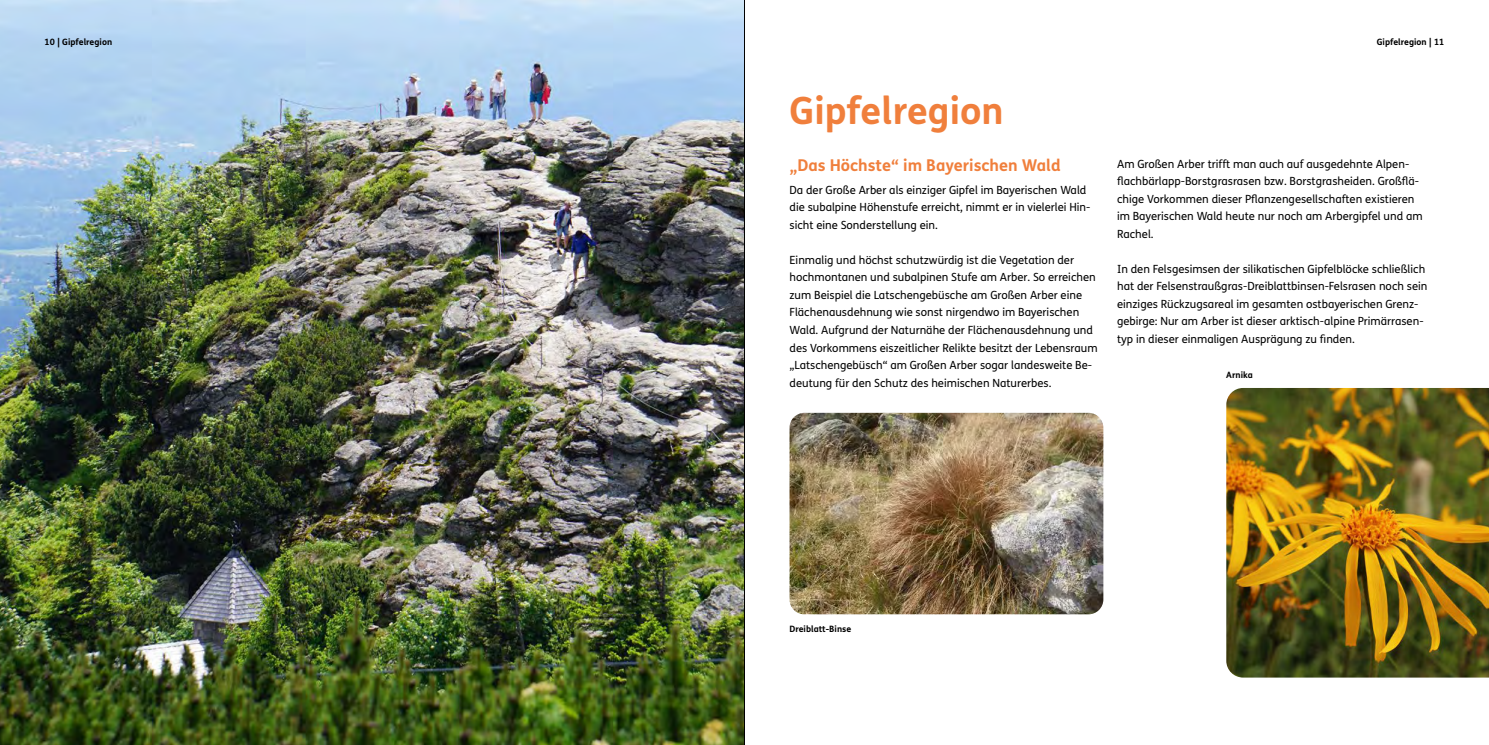
<style>
.page{position:relative;width:1489px;height:745px;background:#fff}
.page>*{position:absolute;margin:0;border:0;box-sizing:border-box;transform-origin:0 0}
.t1{font:700 37.5px "FS Me";color:#f07f3c}
.t2{font:700 16.25px "FS Me";color:#f07f3c}
.t3{font:11.25px/17.5px "FS Me";color:#000}
.t4{font:700 8.75px "FS Me";color:#000}
</style>
<div class="page">
<img style="left:0;top:0;width:744px;height:744px">
<img style="left:1226px;top:388px;width:262px;height:289px">
<img style="left:789px;top:412px;width:314px;height:202px">
<hr style="left:744px;top:0;width:1px;height:744px;background:#000">
<p class="t4" style="left:45px;top:35px;width:69px">10 | Gipfelregion</p>
<p class="t4" style="left:1376px;top:35px;width:69px">Gipfelregion | 11</p>
<h1 class="t1" style="left:789px;top:81px;width:216px">Gipfelregion</h1>
<h2 class="t2" style="left:789px;top:152px;width:273px">„Das Höchste“ im Bayerischen Wald</h2>
<p class="t3" style="left:789px;top:181px;width:302px">Da der Große Arber als einziger Gipfel im Bayerischen Wald die subalpine Höhenstufe erreicht, nimmt er in vielerlei Hin&shy;sicht eine Sonderstellung ein.</p>
<p class="t3" style="left:789px;top:251px;width:309px">Einmalig und höchst schutzwürdig ist die Vegetation der hochmontanen und subalpinen Stufe am Arber. So erreichen zum Beispiel die Latschengebüsche am Großen Arber eine Flächenausdehnung wie sonst nirgendwo im Bayerischen Wald. Aufgrund der Naturnähe der Flächenausdehnung und des Vorkommens eiszeitlicher Relikte besitzt der Lebensraum „Latschengebüsch“ am Großen Arber sogar landesweite Be&shy;deutung für den Schutz des heimischen Naturerbes.</p>
<p class="t3" style="left:1116px;top:154px;width:307px">Am Großen Arber trifft man auch auf ausgedehnte Alpen&shy;flachbärlapp-Borstgrasrasen bzw. Borstgrasheiden. Großflä&shy;chige Vorkommen dieser Pflanzengesellschaften existieren im Bayerischen Wald heute nur noch am Arbergipfel und am Rachel.</p>
<p class="t3" style="left:1116px;top:259px;width:312px">In den Felsgesimsen der silikatischen Gipfelblöcke schließlich hat der Felsenstraußgras-Dreiblattbinsen-Felsrasen noch sein einziges Rückzugsareal im gesamten ostbayerischen Grenz&shy;gebirge: Nur am Arber ist dieser arktisch-alpine Primärrasen&shy;typ in dieser einmaligen Ausprägung zu finden.</p>
<p class="t4" style="left:1226px;top:367px;width:28px">Arnika</p>
<p class="t4" style="left:789px;top:621px;width:63px">Dreiblatt-Binse</p>
</div>
